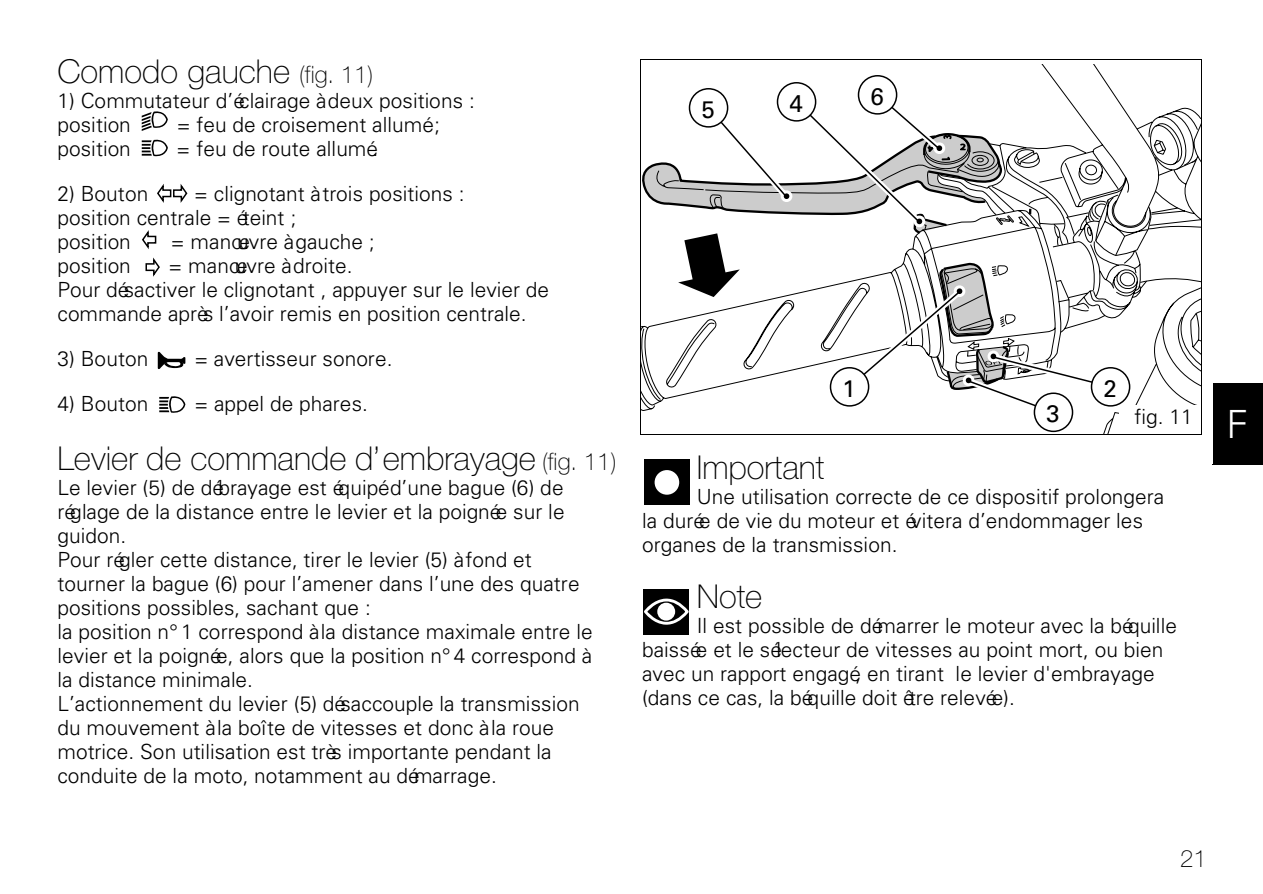
<style>
.page{position:relative;width:1263px;height:894px;background:#fff}
.page>*{position:absolute;margin:0;border:0;box-sizing:border-box;transform-origin:0 0}
.t1{font:300 39px "Univers";color:#fff}
.t2{font:100 33px "Helvetica Neue";color:#000}
.t3{font:24px "Univers";color:#000}
.t4{font:100 24px "Helvetica Neue";color:#000}
.t5{font:300 21px/24px "Univers";letter-spacing:.005em;color:#000}
.s1{font-size:24px}
</style>
<div class="page">
<div style="left:1213px;top:384px;width:50px;height:81px;background:#000"></div>
<hr style="left:1213px;top:383px;width:50px;height:1px;background:#000">
<svg style="left:142px;top:111px;width:26px;height:20px"></svg>
<svg style="left:142px;top:139px;width:26px;height:18px"></svg>
<svg style="left:157px;top:184px;width:31px;height:19px"></svg>
<svg style="left:142px;top:230px;width:15px;height:19px"></svg>
<svg style="left:145px;top:257px;width:15px;height:20px"></svg>
<svg style="left:157px;top:351px;width:29px;height:18px"></svg>
<svg style="left:158px;top:352px;width:27px;height:17px"></svg>
<svg style="left:159px;top:396px;width:26px;height:17px"></svg>
<svg style="left:644px;top:459px;width:46px;height:1px"></svg>
<div style="left:644px;top:460px;width:46px;height:45px;background:#000"></div>
<div style="left:655px;top:470px;width:24px;height:25px;background:#fff;border-radius:50%"></div>
<div style="left:643px;top:589px;width:46px;height:45px;background:#000"></div>
<svg style="left:644px;top:598px;width:45px;height:27px"></svg>
<div style="left:777px;top:82px;width:39px;height:40px;border:2px solid #000;border-radius:50%"></div>
<div style="left:858px;top:75px;width:39px;height:40px;border:2px solid #000;border-radius:50%"></div>
<svg style="left:641px;top:86px;width:560px;height:348px"></svg>
<div style="left:1034px;top:393px;width:39px;height:38px;background:#fff;border-radius:50%"></div>
<div style="left:1034px;top:393px;width:39px;height:39px;border:2px solid #000;border-radius:50%"></div>
<div style="left:1119px;top:406px;width:83px;height:28px;background:#fff"></div>
<hr style="left:640px;top:59px;width:562px;height:1px;background:#000">
<hr style="left:1201px;top:60px;width:1px;height:375px;background:#000">
<hr style="left:640px;top:434px;width:562px;height:1px;background:#000">
<hr style="left:640px;top:59px;width:1px;height:375px;background:#000">
<h2 class="t2" style="left:57px;top:59px;width:317px">Comodo gauche <span class="s1">(fig. 11)</span></h2>
<p class="t5" style="left:57px;top:90px;width:419px">1) Commutateur d’éclairage à deux positions : position</p>
<p class="t5" style="left:177px;top:114px;width:265px">= feu de croisement allumé ;</p>
<p class="t5" style="left:57px;top:138px;width:75px">position</p>
<p class="t5" style="left:177px;top:138px;width:203px">= feu de route allumé.</p>
<p class="t5" style="left:57px;top:183px;width:92px">2) Bouton</p>
<p class="t5" style="left:57px;top:183px;width:409px;text-indent:137px">= clignotant à trois positions : position centrale = éteint ;<br>position</p>
<p class="t5" style="left:171px;top:231px;width:205px">= manœuvre à gauche ;</p>
<p class="t5" style="left:57px;top:255px;width:493px;text-indent:111px">= manœuvre à droite.<br>Pour désactiver le clignotant , appuyer sur le levier de commande après l’avoir remis en position centrale.</p>
<p class="t5" style="left:57px;top:348px;width:92px">3) Bouton</p>
<p class="t5" style="left:194px;top:348px;width:200px">= avertisseur sonore.</p>
<p class="t5" style="left:57px;top:393px;width:92px">4) Bouton</p>
<p class="t5" style="left:194px;top:393px;width:175px">= appel de phares.</p>
<h2 class="t2" style="left:57px;top:446px;width:561px">Levier de commande d’embrayage <span class="s1">(fig. 11)</span></h2>
<p class="t5" style="left:57px;top:477px;width:537px">Le levier (5) de débrayage est équipé d’une bague (6) de réglage de la distance entre le levier et la poignée sur le guidon.<br>Pour régler cette distance, tirer le levier (5) à fond et tourner la bague (6) pour l’amener dans l’une des quatre positions possibles, sachant que :<br>la position n° 1 correspond à la distance maximale entre le levier et la poignée, alors que la position n° 4 correspond à la distance minimale.<br>L’actionnement du levier (5) désaccouple la transmission du mouvement à la boîte de vitesses et donc à la roue motrice. Son utilisation est très importante pendant la conduite de la moto, notamment au démarrage.</p>
<p class="t5" style="left:57px;top:255px;width:75px">position</p>
<p class="t3" style="left:701px;top:100px;width:15px">5</p>
<p class="t3" style="left:789px;top:94px;width:15px">4</p>
<p class="t3" style="left:870px;top:87px;width:15px">6</p>
<p class="t3" style="left:842px;top:379px;width:15px">1</p>
<p class="t3" style="left:1103px;top:379px;width:15px">2</p>
<p class="t3" style="left:1046px;top:405px;width:15px">3</p>
<p class="t5" style="left:1135px;top:406px;width:60px">fig. 11</p>
<h2 class="t2" style="left:697px;top:455px;width:129px">Important</h2>
<p class="t5" style="left:642px;top:486px;width:524px;text-indent:55px">Une utilisation correcte de ce dispositif prolongera la durée de vie du moteur et évitera d’endommager les organes de la transmission.</p>
<h2 class="t2" style="left:697px;top:584px;width:67px">Note</h2>
<p class="t5" style="left:642px;top:615px;width:536px;text-indent:55px">Il est possible de démarrer le moteur avec la béquille baissée et le sélecteur de vitesses au point mort, ou bien avec un rapport engagé, en tirant le levier d'embrayage (dans ce cas, la béquille doit être relevée).</p>
<p class="t4" style="left:1180px;top:850px;width:28px">21</p>
<h1 class="t1" style="left:1226px;top:410px;width:23px">F</h1>
</div>
